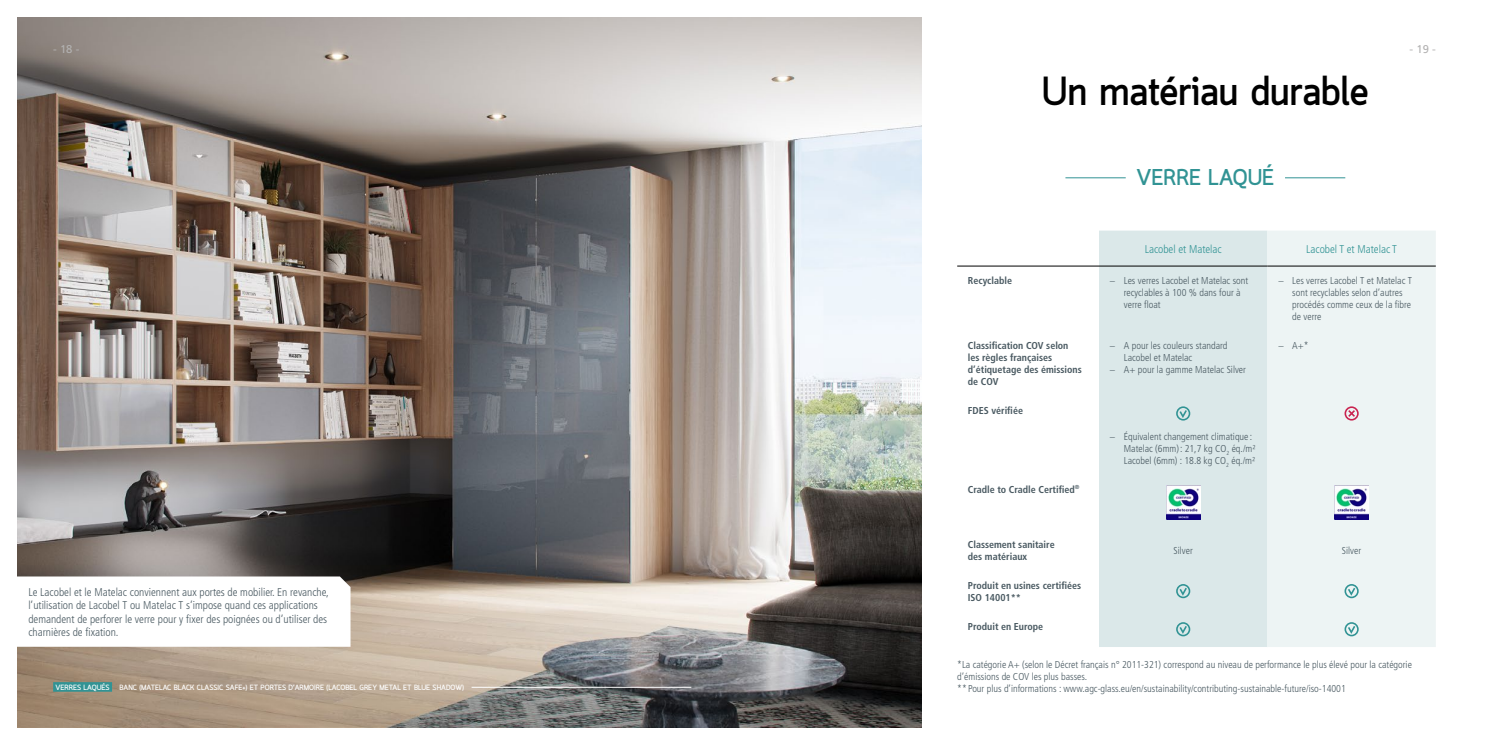
<style>
.page{position:relative;width:1489px;height:745px;background:#fff}
.page>*{position:absolute;margin:0;border:0;box-sizing:border-box;transform-origin:0 0}
.t1{font:700 40px "Quark";color:#000}
.t2{font:700 22.5px "Quark";color:#319394}
.t3{font:300 condensed 11.25px/13.5px "Frutiger LT Std";color:#495961}
.t4{font:300 condensed 11.25px "Frutiger LT Std";color:#319394}
.t5{font:11.25px "Frutiger LT Std";color:#b3b2b2}
.t6{font:300 condensed 10px/12px "Frutiger LT Std";color:#495961}
.t7{font:700 condensed 10px/12px "Frutiger LT Std";color:#495961}
.t8{font:700 7.5px "Quark";color:#fff}
</style>
<div class="page">
<img style="left:18px;top:18px;width:903px;height:708px">
<div style="left:53px;top:681px;width:59px;height:10px;background:#319394"></div>
<hr style="left:471px;top:686px;width:220px;height:1px;background:#fff">
<hr style="left:1065px;top:177px;width:280px;height:1px;background:#319394">
<div style="left:1125px;top:174px;width:159px;height:8px;background:#fff"></div>
<div style="left:1098px;top:230px;width:169px;height:416px;background:#dbe8e9"></div>
<div style="left:1267px;top:231px;width:168px;height:415px;background:#edf4f4"></div>
<hr style="left:957px;top:266px;width:141px;height:1px;background:#000">
<hr style="left:1098px;top:266px;width:169px;height:1px;background:#000">
<hr style="left:1267px;top:266px;width:168px;height:1px;background:#000">
<svg style="left:1175px;top:406px;width:15px;height:14px"></svg>
<svg style="left:1344px;top:406px;width:14px;height:14px"></svg>
<img style="left:1165px;top:484px;width:35px;height:35px">
<img style="left:1334px;top:484px;width:34px;height:35px">
<svg style="left:1175px;top:583px;width:15px;height:15px"></svg>
<svg style="left:1344px;top:583px;width:14px;height:15px"></svg>
<svg style="left:1175px;top:621px;width:15px;height:15px"></svg>
<svg style="left:1344px;top:621px;width:14px;height:15px"></svg>
<svg style="left:17px;top:576px;width:333px;height:70px"></svg>
<p class="t5" style="left:53px;top:43px;width:28px">- 18 -</p>
<p class="t5" style="left:1409px;top:43px;width:28px">- 19 -</p>
<h1 class="t1" style="left:1041px;top:68px;width:328px">Un matériau durable</h1>
<h2 class="t2" style="left:1136px;top:164px;width:139px">VERRE LAQUÉ</h2>
<p class="t4" style="left:1144px;top:242px;width:79px">Lacobel et Matelac</p>
<p class="t4" style="left:1305px;top:242px;width:92px">Lacobel T et Matelac T</p>
<p class="t7" style="left:967px;top:274px;width:46px">Recyclable</p>
<p class="t6" style="left:1123px;top:275px;width:126px;text-indent:-14px">− Les verres Lacobel et Matelac sont recyclables à 100 % dans four à verre float</p>
<p class="t6" style="left:1292px;top:275px;width:121px;text-indent:-14px">− Les verres Lacobel T et Matelac T sont recyclables selon d’autres procédés comme ceux de la fibre de verre</p>
<p class="t7" style="left:967px;top:339px;width:115px">Classification COV selon les règles françaises d’étiquetage des émissions de COV</p>
<p class="t6" style="left:1109px;top:339px;width:119px">− A pour les couleurs standard</p>
<p class="t6" style="left:1277px;top:339px;width:32px">− A+*</p>
<p class="t6" style="left:1123px;top:351px;width:70px">Lacobel et Matelac</p>
<p class="t6" style="left:1109px;top:363px;width:138px">− A+ pour la gamme Matelac Silver</p>
<p class="t3" style="left:28px;top:584px;width:302px">Le Lacobel et le Matelac conviennent aux portes de mobilier. En revanche, l’utilisation de Lacobel T ou Matelac T s’impose quand ces applications demandent de perforer le verre pour y fixer des poignées ou d’utiliser des charnières de fixation.</p>
<p class="t8" style="left:55px;top:682px;width:56px">VERRES LAQUÉS</p>
<p class="t8" style="left:120px;top:682px;width:346px">BANC (MATELAC BLACK CLASSIC SAFE+) ET PORTES D’ARMOIRE (LACOBEL GREY METAL ET BLUE SHADOW)</p>
<p class="t7" style="left:967px;top:404px;width:57px">FDES vérifiée</p>
<p class="t7" style="left:967px;top:482px;width:113px">Cradle to Cradle Certified<sup>®</sup></p>
<p class="t6" style="left:1123px;top:430px;width:133px;text-indent:-14px">− Équivalent changement climatique :<br>Matelac (6mm): 21,7 kg CO<sub>2</sub> éq./m²<br>Lacobel (6mm) : 18.8 kg CO<sub>2</sub> éq./m²</p>
<p class="t7" style="left:967px;top:538px;width:88px">Classement sanitaire des matériaux</p>
<p class="t6" style="left:1173px;top:544px;width:21px">Silver</p>
<p class="t6" style="left:1341px;top:544px;width:21px">Silver</p>
<p class="t7" style="left:967px;top:579px;width:115px">Produit en usines certifiées<br>ISO 14001**</p>
<p class="t7" style="left:967px;top:619px;width:77px">Produit en Europe</p>
<p class="t6" style="left:957px;top:658px;width:456px">*La catégorie A+ (selon le Décret français n° 2011-321) correspond au niveau de performance le plus élevé pour la catégorie d’émissions de COV les plus basses.<br>** Pour plus d’informations : www.agc-glass.eu/en/sustainability/contributing-sustainable-future/iso-14001</p>
</div>
